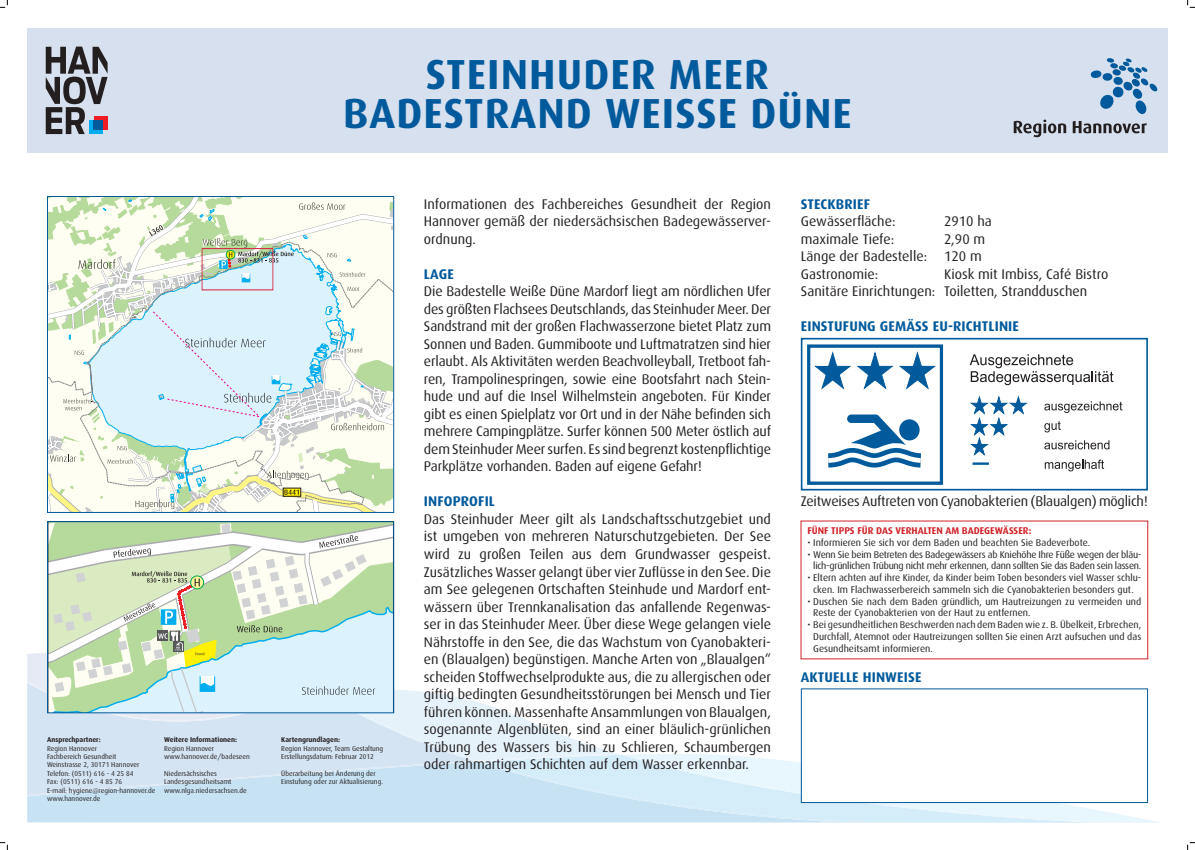
<style>
.page{position:relative;width:1195px;height:850px;background:#fff}
.page>*{position:absolute;margin:0;border:0;box-sizing:border-box;transform-origin:0 0}
.t1{font:700 42px/38.5px "Dax";letter-spacing:.025em;color:#005a9c;text-align:center}
.t2{font:14px/17.5px "Dax";color:#231f20;text-align:justify}
.t3{font:700 14px "Dax";letter-spacing:.01em;color:#005a9c}
.t4{font:9.8px/11.8px "Dax";color:#231f20;text-align:center}
.t5{font:9.8px/11.8px "Dax";letter-spacing:-.025em;color:#231f20;text-align:right}
.t6{font:700 9.8px "Dax";color:#d1232a}
.t7{font:7px/8.4px "Dax";color:#231f20}
.t8{font:700 7px "Dax";color:#231f20}
</style>
<div class="page">
<div style="left:27px;top:28px;width:1140px;height:124px;background:#d7e0ee"></div>
<svg style="left:1013px;top:119px;width:53px;height:18px"></svg>
<svg style="left:1072px;top:121px;width:74px;height:12px"></svg>
<svg style="left:1090px;top:58px;width:67px;height:56px"></svg>
<svg style="left:46px;top:47px;width:62px;height:87px"></svg>
<svg style="left:49px;top:198px;width:343px;height:312px"></svg>
<div style="left:47px;top:196px;width:347px;height:316px;border:1px solid #005a9c"></div>
<svg style="left:27px;top:521px;width:1129px;height:301px"></svg>
<div style="left:47px;top:521px;width:347px;height:191px;border:1px solid #005a9c"></div>
<svg style="left:828px;top:414px;width:116px;height:70px"></svg>
<div style="left:807px;top:344px;width:136px;height:140px;border:3px solid #005a9c"></div>
<svg style="left:814px;top:352px;width:36px;height:37px"></svg>
<svg style="left:856px;top:352px;width:37px;height:37px"></svg>
<svg style="left:899px;top:352px;width:36px;height:37px"></svg>
<svg style="left:970px;top:396px;width:57px;height:59px"></svg>
<svg style="left:972px;top:462px;width:16px;height:2px"></svg>
<svg style="left:969px;top:354px;width:144px;height:31px"></svg>
<svg style="left:1044px;top:401px;width:78px;height:12px"></svg>
<svg style="left:1044px;top:421px;width:16px;height:11px"></svg>
<svg style="left:1044px;top:440px;width:65px;height:9px"></svg>
<svg style="left:1044px;top:459px;width:60px;height:12px"></svg>
<div style="left:800px;top:337px;width:347px;height:153px;border:2px solid #005a9c"></div>
<div style="left:801px;top:688px;width:346px;height:114px;background:#fff"></div>
<svg style="left:0;top:0;width:8px;height:8px"></svg>
<svg style="left:0;top:842px;width:8px;height:7px"></svg>
<svg style="left:1187px;top:0;width:7px;height:8px"></svg>
<svg style="left:1187px;top:842px;width:7px;height:7px"></svg>
<p class="t8" style="left:47px;top:735px;width:55px">Ansprechpartner:</p>
<p class="t7" style="left:47px;top:743px;width:110px">Region Hannover<br>Fachbereich Gesundheit<br>Weinstrasse 2, 30171 Hannover<br>Telefon: (0511) 616 - 4 25 84<br>Fax: (0511) 616 - 4 85 76<br>E-mail: hygiene@region-hannover.de www.hannover.de</p>
<p class="t8" style="left:164px;top:735px;width:74px">Weitere Informationen:</p>
<p class="t7" style="left:164px;top:743px;width:87px">Region Hannover www.hannover.de/badeseen</p>
<p class="t7" style="left:164px;top:768px;width:84px">Niedersächsisches<br>Landesgesundheitsamt www.nlga.niedersachsen.de</p>
<h1 class="t1" style="left:343px;top:56px;width:510px">STEINHUDER MEER<br>BADESTRAND WEISSE DÜNE</h1>
<p class="t8" style="left:281px;top:735px;width:60px">Kartengrundlagen:</p>
<p class="t7" style="left:281px;top:743px;width:104px">Region Hannover, Team Gestaltung<br>Erstellungsdatum: Februar 2012</p>
<p class="t7" style="left:281px;top:768px;width:103px">Überarbeitung bei Änderung der<br>Einstufung oder zur Aktualisierung.</p>
<p class="t2" style="left:424px;top:195px;width:348px">Informationen des Fachbereiches Gesundheit der Region Hannover gemäß der niedersächsischen Badegewässerver&shy;ordnung.</p>
<p class="t3" style="left:424px;top:266px;width:31px">LAGE</p>
<p class="t2" style="left:424px;top:282px;width:348px">Die Badestelle Weiße Düne Mardorf liegt am nördlichen Ufer des größten Flachsees Deutschlands, das Steinhuder Meer. Der Sandstrand mit der großen Flachwasserzone bietet Platz zum Sonnen und Baden. Gummiboote und Luftmatratzen sind hier erlaubt. Als Aktivitäten werden Beachvolleyball, Tretboot fah&shy;ren, Trampolinespringen, sowie eine Bootsfahrt nach Stein&shy;hude und auf die Insel Wilhelmstein angeboten. Für Kinder gibt es einen Spielplatz vor Ort und in der Nähe befinden sich mehrere Campingplätze. Surfer können 500 Meter östlich auf dem Steinhuder Meer surfen. Es sind begrenzt kostenpflichtige Parkplätze vorhanden. Baden auf eigene Gefahr!</p>
<p class="t3" style="left:424px;top:493px;width:73px">INFOPROFIL</p>
<p class="t2" style="left:424px;top:510px;width:348px">Das Steinhuder Meer gilt als Landschaftsschutzgebiet und ist umgeben von mehreren Naturschutzgebieten. Der See wird zu großen Teilen aus dem Grundwasser gespeist.<br>Zusätzliches Wasser gelangt über vier Zuflüsse in den See. Die am See gelegenen Ortschaften Steinhude und Mardorf ent&shy;wässern über Trennkanalisation das anfallende Regenwas&shy;ser in das Steinhuder Meer. Über diese Wege gelangen viele Nährstoffe in den See, die das Wachstum von Cyanobakteri&shy;en (Blaualgen) begünstigen. Manche Arten von „Blaualgen“ scheiden Stoffwechselprodukte aus, die zu allergischen oder giftig bedingten Gesundheitsstörungen bei Mensch und Tier führen können. Massenhafte Ansammlungen von Blaualgen, sogenannte Algenblüten, sind an einer bläulich-grünlichen Trübung des Wassers bis hin zu Schlieren, Schaumbergen oder rahmartigen Schichten auf dem Wasser erkennbar.</p>
<p class="t3" style="left:800px;top:196px;width:71px">STECKBRIEF</p>
<p class="t2" style="left:800px;top:212px;width:96px">Gewässerfläche:</p>
<p class="t2" style="left:944px;top:212px;width:49px">2910 ha</p>
<p class="t2" style="left:800px;top:230px;width:95px">maximale Tiefe:</p>
<p class="t2" style="left:800px;top:230px;width:186px;text-align:left;text-indent:143px">2,90 m<br>Länge der Badestelle: 120 m<br>Gastronomie:</p>
<p class="t2" style="left:800px;top:265px;width:309px;text-indent:143px">Kiosk mit Imbiss, Café Bistro<br>Sanitäre Einrichtungen: Toiletten, Strandduschen</p>
<p class="t3" style="left:800px;top:318px;width:220px">EINSTUFUNG GEMÄSS EU-RICHTLINIE</p>
<p class="t2" style="left:800px;top:492px;width:348px">Zeitweises Auftreten von Cyanobakterien (Blaualgen) möglich!</p>
<p class="t6" style="left:807px;top:525px;width:226px">FÜNF TIPPS FÜR DAS VERHALTEN AM BADEGEWÄSSER:</p>
<p class="t4" style="left:807px;top:536px;width:284px">• Informieren Sie sich vor dem Baden und beachten Sie Badeverbote.</p>
<p class="t5" style="left:807px;top:548px;width:335px">• Wenn Sie beim Betreten des Badegewässers ab Kniehöhe Ihre Füße wegen der bläu&shy;lich-grünlichen Trübung nicht mehr erkennen, dann sollten Sie das Baden sein lassen.</p>
<p class="t4" style="left:807px;top:571px;width:335px">• Eltern achten auf ihre Kinder, da Kinder beim Toben besonders viel Wasser schlu&shy;cken. Im Flachwasserbereich sammeln sich die Cyanobakterien besonders gut.</p>
<p class="t4" style="left:813px;top:595px;width:329px;text-align:left;text-indent:-6px">• Duschen Sie nach dem Baden gründlich, um Hautreizungen zu vermeiden und<br>Reste der Cyanobakterien von der Haut zu entfernen.</p>
<p class="t4" style="left:813px;top:618px;width:329px;text-align:justify;text-indent:-6px">• Bei gesundheitlichen Beschwerden nach dem Baden wie z. B. Übelkeit, Erbrechen, Durchfall, Atemnot oder Hautreizungen sollten Sie einen Arzt aufsuchen und das Gesundheitsamt informieren.</p>
<p class="t3" style="left:800px;top:668px;width:122px">AKTUELLE HINWEISE</p>
</div>
